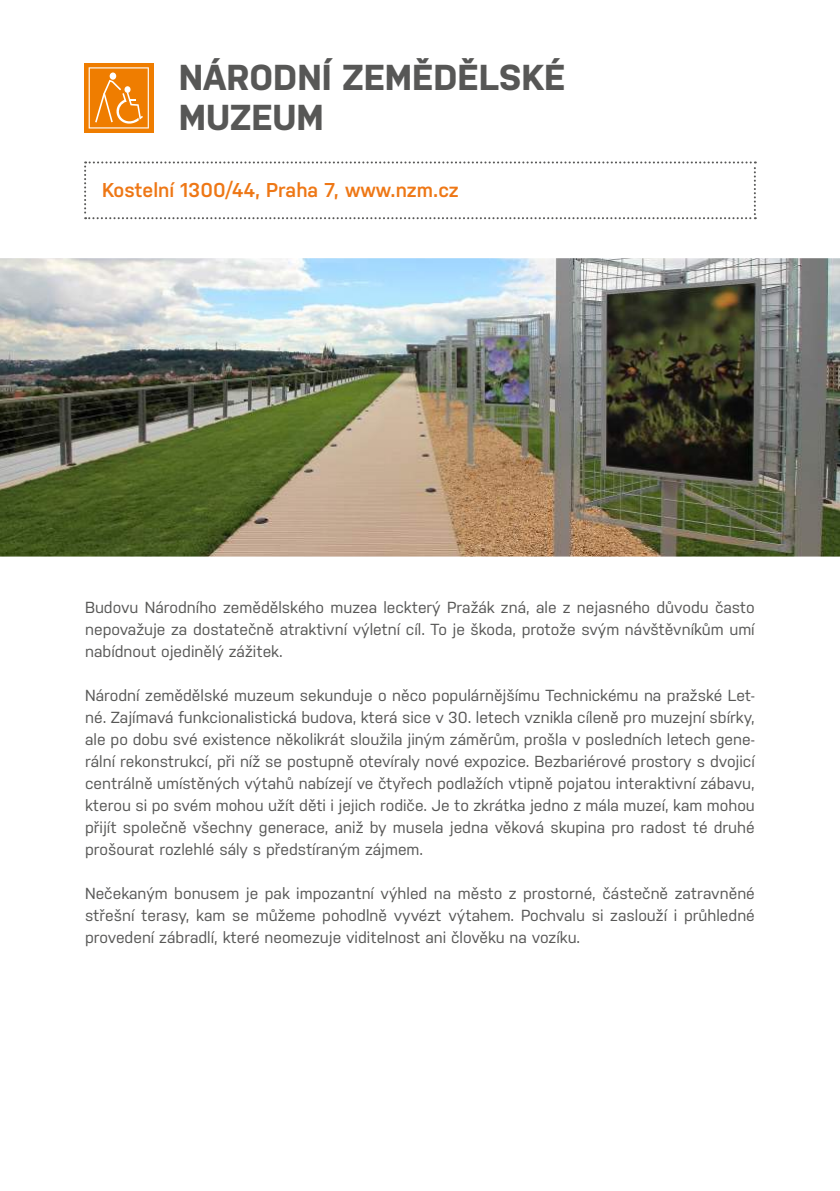
<style>
.page{position:relative;width:840px;height:1191px;background:#fff}
.page>*{position:absolute;margin:0;border:0;box-sizing:border-box;transform-origin:0 0}
.t1{font:700 36px/40px "Nudista";color:#575756}
.t2{font:600 20px "Nudista";color:#ee7715}
.t3{font:16px/22px "Nudista";color:#575756;text-align:justify}
</style>
<div class="page">
<svg style="left:84px;top:161px;width:671px;height:58px"></svg>
<img style="left:0;top:258px;width:839px;height:299px">
<div style="left:84px;top:63px;width:69px;height:69px;background:#ef7d00"></div>
<svg style="left:89px;top:67px;width:60px;height:61px"></svg>
<h1 class="t1" style="left:179px;top:54px;width:388px">NÁRODNÍ ZEMĚDĚLSKÉ<br>MUZEUM</h1>
<p class="t2" style="left:102px;top:175px;width:358px">Kostelní 1300/44, Praha 7, www.nzm.cz</p>
<p class="t3" style="left:85px;top:595px;width:671px">Budovu Národního zemědělského muzea leckterý Pražák zná, ale z nejasného důvodu často nepovažuje za dostatečně atraktivní výletní cíl. To je škoda, protože svým návštěvníkům umí nabídnout ojedinělý zážitek.</p>
<p class="t3" style="left:85px;top:683px;width:671px">Národní zemědělské muzeum sekunduje o něco populárnějšímu Technickému na pražské Let&shy;né. Zajímavá funkcionalistická budova, která sice v 30. letech vznikla cíleně pro muzejní sbírky, ale po dobu své existence několikrát sloužila jiným záměrům, prošla v posledních letech gene&shy;rální rekonstrukcí, při níž se postupně otevíraly nové expozice. Bezbariérové prostory s dvojicí centrálně umístěných výtahů nabízejí ve čtyřech podlažích vtipně pojatou interaktivní zábavu, kterou si po svém mohou užít děti i jejich rodiče. Je to zkrátka jedno z mála muzeí, kam mohou přijít společně všechny generace, aniž by musela jedna věková skupina pro radost té druhé prošourat rozlehlé sály s předstíraným zájmem.</p>
<p class="t3" style="left:85px;top:881px;width:671px">Nečekaným bonusem je pak impozantní výhled na město z prostorné, částečně zatravněné střešní terasy, kam se můžeme pohodlně vyvézt výtahem. Pochvalu si zaslouží i průhledné provedení zábradlí, které neomezuje viditelnost ani člověku na vozíku.</p>
</div>
